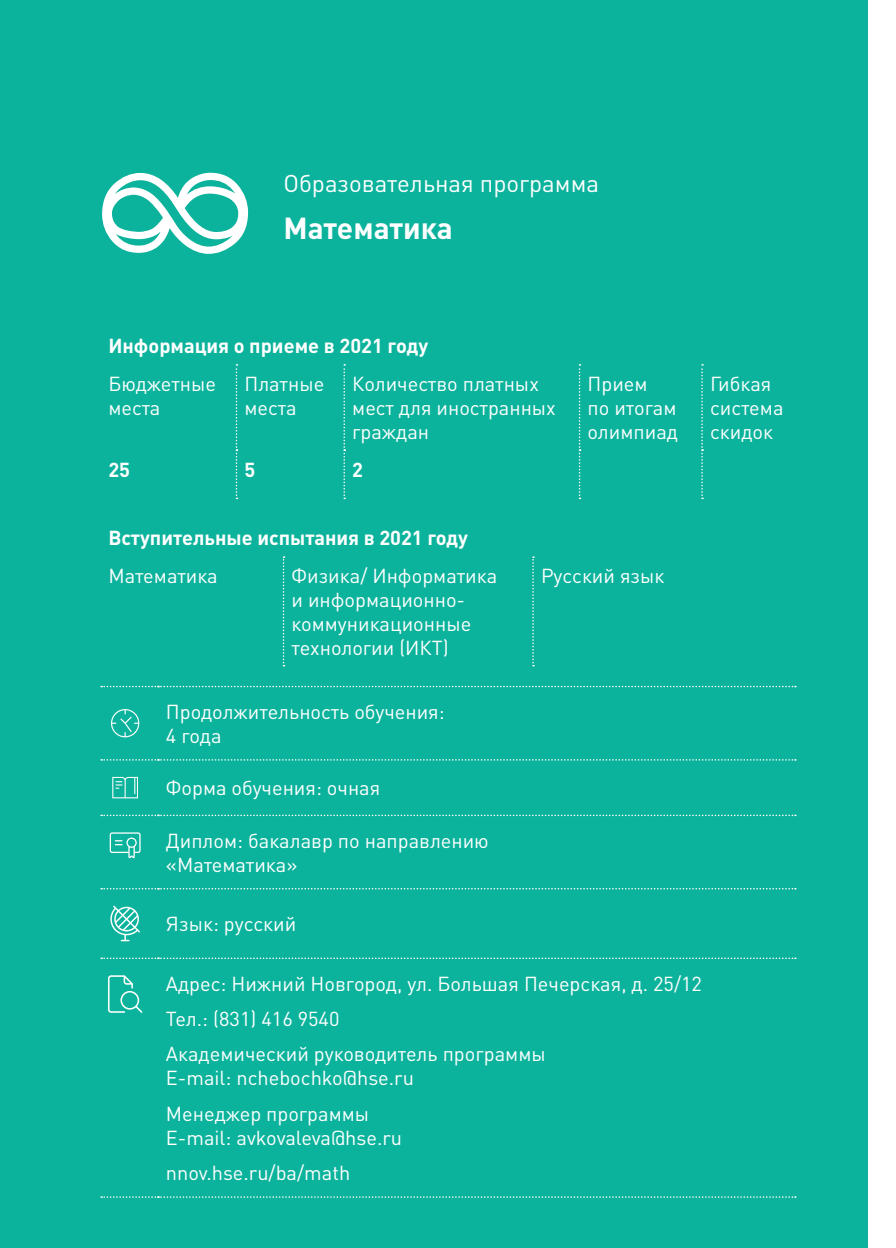
<style>
.page{position:relative;width:896px;height:1248px;background:#fff}
.page>*{position:absolute;margin:0;border:0;box-sizing:border-box;transform-origin:0 0}
.t1{font:700 30px "DIN Pro";color:#fff}
.t2{font:24px "DIN Pro";color:#fff}
.t3{font:20px/24px "DIN Pro";color:#fff}
.t4{font:700 20px "DIN Pro";color:#fff}
</style>
<div class="page">
<div style="left:0;top:0;width:867px;height:1247px;background:#0cb39c"></div>
<svg style="left:236px;top:364px;width:1px;height:135px"></svg>
<svg style="left:343px;top:364px;width:2px;height:135px"></svg>
<svg style="left:579px;top:364px;width:1px;height:135px"></svg>
<svg style="left:701px;top:364px;width:2px;height:135px"></svg>
<svg style="left:283px;top:556px;width:1px;height:110px"></svg>
<svg style="left:532px;top:556px;width:2px;height:110px"></svg>
<svg style="left:101px;top:685px;width:695px;height:2px"></svg>
<svg style="left:101px;top:759px;width:695px;height:1px"></svg>
<svg style="left:101px;top:814px;width:695px;height:2px"></svg>
<svg style="left:101px;top:888px;width:695px;height:1px"></svg>
<svg style="left:101px;top:957px;width:695px;height:1px"></svg>
<svg style="left:101px;top:1196px;width:695px;height:1px"></svg>
<svg style="left:111px;top:709px;width:28px;height:28px"></svg>
<svg style="left:112px;top:776px;width:26px;height:22px"></svg>
<svg style="left:110px;top:832px;width:31px;height:26px"></svg>
<svg style="left:110px;top:905px;width:30px;height:36px"></svg>
<svg style="left:108px;top:975px;width:34px;height:37px"></svg>
<svg style="left:102px;top:173px;width:146px;height:81px"></svg>
<p class="t2" style="left:283px;top:167px;width:317px">Образовательная программа</p>
<h1 class="t1" style="left:283px;top:208px;width:171px">Математика</h1>
<p class="t4" style="left:108px;top:332px;width:321px">Информация о приеме в 2021 году</p>
<p class="t3" style="left:108px;top:371px;width:109px">Бюджетные места</p>
<p class="t3" style="left:244px;top:371px;width:81px">Платные места</p>
<p class="t3" style="left:352px;top:371px;width:205px">Количество платных мест для иностранных граждан</p>
<p class="t3" style="left:587px;top:371px;width:92px">Прием<br>по итогам олимпиад</p>
<p class="t3" style="left:710px;top:371px;width:75px">Гибкая система скидок</p>
<p class="t4" style="left:108px;top:456px;width:23px">25</p>
<p class="t4" style="left:244px;top:456px;width:12px">5</p>
<p class="t4" style="left:352px;top:456px;width:12px">2</p>
<p class="t4" style="left:108px;top:524px;width:361px">Вступительные испытания в 2021 году</p>
<p class="t3" style="left:108px;top:563px;width:111px">Математика</p>
<p class="t3" style="left:291px;top:563px;width:207px">Физика/ Информатика и информационно&shy;коммуникационные технологии (ИКТ)</p>
<p class="t3" style="left:541px;top:563px;width:125px">Русский язык</p>
<p class="t3" style="left:166px;top:698px;width:280px">Продолжительность обучения:<br>4 года</p>
<p class="t3" style="left:166px;top:775px;width:216px">Форма обучения: очная</p>
<p class="t3" style="left:166px;top:827px;width:324px">Диплом: бакалавр по направлению «Математика»</p>
<p class="t3" style="left:166px;top:911px;width:132px">Язык: русский</p>
<p class="t3" style="left:166px;top:964px;width:537px;line-height:35.4px">Адрес: Нижний Новгород, ул. Большая Печерская, д. 25/12<br>Тел.: (831) 416 9540<br>Академический руководитель программы</p>
<p class="t3" style="left:166px;top:1059px;width:249px;line-height:35.4px">Е-mail: nchebochko@hse.ru<br>Менеджер программы</p>
<p class="t3" style="left:166px;top:1118px;width:238px;line-height:35.4px">Е-mail: avkovaleva@hse.ru nnov.hse.ru/ba/math</p>
</div>
